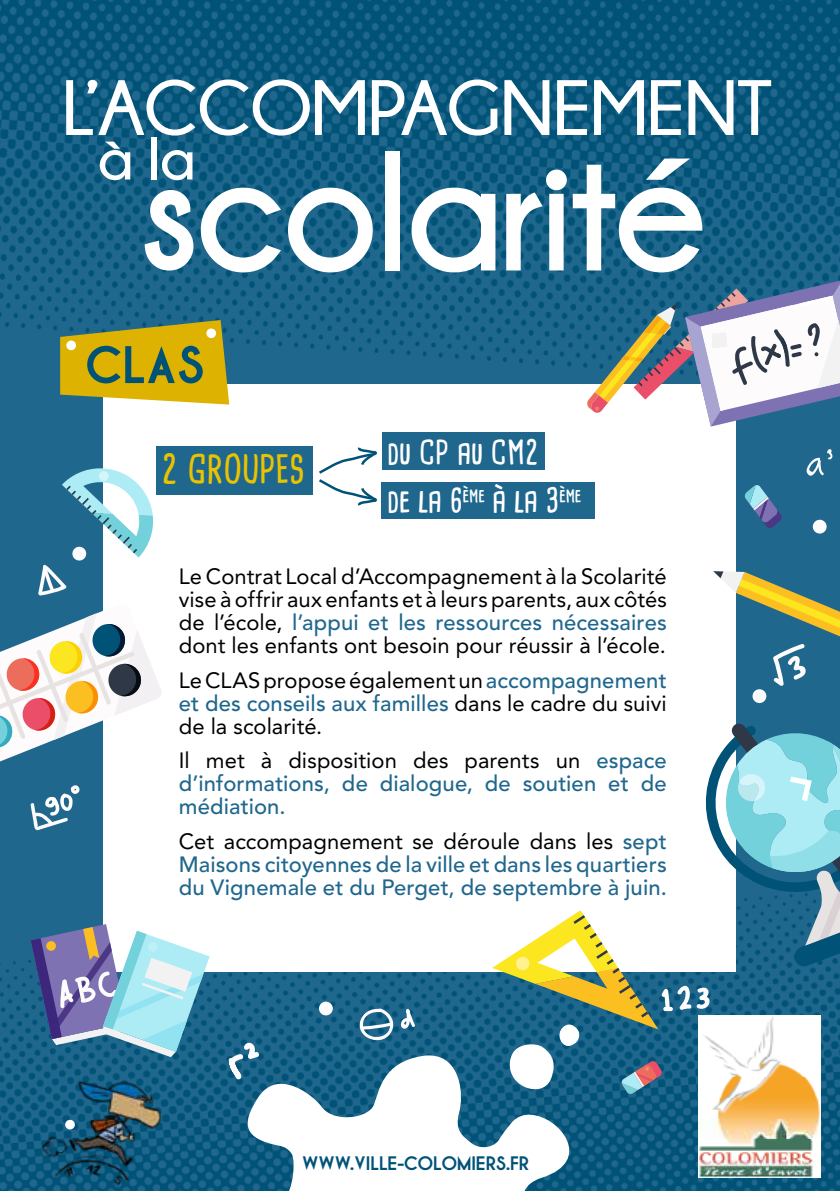
<style>
.page{position:relative;width:840px;height:1191px;background:#fff}
.page>*{position:absolute;margin:0;border:0;box-sizing:border-box;transform-origin:0 0}
.t1{font:175.4px "Champagne&Limousines Thick";letter-spacing:-.02em;color:#fff}
.t2{font:700 78px "Champagne&Limousines";letter-spacing:-.01em;color:#fff}
.t3{font:700 61px "Champagne&Limousines";color:#fff}
.t4{font:700 54px "Champagne&Limousines Thick";color:#005277}
.t5{font:700 38px "Cardenio Modern";letter-spacing:-.02em;color:#eac300}
.t6{font:700 32px/48.6px "Cardenio Modern";color:#fff}
.t7{font:22px/23px "Avenir LT Std";letter-spacing:.005em;color:#000;text-align:justify}
.t8{font:500 22px/23px "Avenir LT Std";letter-spacing:.01em;color:#20678e;text-align:justify}
.t9{font:700 20px "Champagne&Limousines Thick";color:#005277}
.s1{font-weight:500;color:#20678e}
.s2{font-weight:400;color:#000}
</style>
<div class="page">
<div style="left:0;top:0;width:839px;height:1191px;background:#20678e"></div>
<img style="left:0;top:0;width:839px;height:368px">
<img style="left:0;top:940px;width:839px;height:251px">
<div style="left:103px;top:384px;width:633px;height:587px;background:#fff"></div>
<img style="left:698px;top:1098px;width:121px;height:79px">
<img style="left:37px;top:1079px;width:127px;height:111px">
<svg style="left:240px;top:1055px;width:354px;height:136px"></svg>
<div style="left:157px;top:446px;width:156px;height:49px;background:#20678e"></div>
<div style="left:381px;top:433px;width:163px;height:37px;background:#20678e"></div>
<div style="left:381px;top:482px;width:214px;height:36px;background:#20678e"></div>
<svg style="left:0;top:611px;width:161px;height:151px"></svg>
<svg style="left:586px;top:281px;width:253px;height:145px"></svg>
<svg style="left:30px;top:785px;width:50px;height:45px"></svg>
<svg style="left:752px;top:689px;width:13px;height:14px"></svg>
<svg style="left:713px;top:571px;width:126px;height:65px"></svg>
<svg style="left:31px;top:924px;width:178px;height:133px"></svg>
<svg style="left:744px;top:485px;width:37px;height:43px"></svg>
<svg style="left:806px;top:449px;width:26px;height:27px"></svg>
<svg style="left:228px;top:1041px;width:32px;height:39px"></svg>
<svg style="left:773px;top:644px;width:32px;height:42px"></svg>
<svg style="left:358px;top:1008px;width:36px;height:33px"></svg>
<svg style="left:400px;top:1008px;width:15px;height:21px"></svg>
<svg style="left:319px;top:1001px;width:13px;height:14px"></svg>
<svg style="left:812px;top:520px;width:14px;height:13px"></svg>
<svg style="left:319px;top:447px;width:57px;height:59px"></svg>
<svg style="left:492px;top:723px;width:347px;height:375px"></svg>
<svg style="left:38px;top:468px;width:115px;height:128px"></svg>
<svg style="left:60px;top:320px;width:169px;height:84px"></svg>
<div style="left:206px;top:328px;width:10px;height:10px;background:#fff;border-radius:5px"></div>
<div style="left:66px;top:340px;width:10px;height:10px;background:#fff;border-radius:5px"></div>
<svg style="left:65px;top:1119px;width:10px;height:10px"></svg>
<h2 class="t2" style="left:62px;top:65px;width:711px">L’ACCOMPAGNEMENT</h2>
<h3 class="t3" style="left:97px;top:125px;width:99px">à la</h3>
<h1 class="t1" style="left:140px;top:113px;width:566px">scolarité</h1>
<h3 class="t4" style="left:85px;top:332px;width:120px">CLAS</h3>
<h3 class="t5" style="left:162px;top:443px;width:144px">2 GROUPES</h3>
<h3 class="t6" style="left:387px;top:427px;width:196px">du CP au CM2<br>de la 6<sup>ème</sup> à la 3<sup>ème</sup></h3>
<p class="t7" style="left:179px;top:565px;width:489px">Le Contrat Local d’Accompagnement à la Scolarité vise à offrir aux enfants et à leurs parents, aux côtés de l’école, <span class="s1">l’appui et les ressources nécessaires </span>dont les enfants ont besoin pour réussir à l’école.</p>
<p class="t7" style="left:179px;top:669px;width:489px">Le CLAS propose également un<span class="s1">accompagnement et des conseils aux familles</span> dans le cadre du suivi de la scolarité.</p>
<p class="t8" style="left:179px;top:749px;width:489px"><span class="s2">Il met à disposition des parents un</span> espace d’informations, de dialogue, de soutien et de médiation.</p>
<p class="t8" style="left:179px;top:830px;width:489px"><span class="s2">Cet accompagnement se déroule dans les</span> sept Maisons citoyennes de la ville et dans les quartiers du Vignemale et du Perget, de septembre à juin.</p>
<p class="t9" style="left:302px;top:1150px;width:228px">WWW.VILLE-COLOMIERS.FR</p>
</div>
